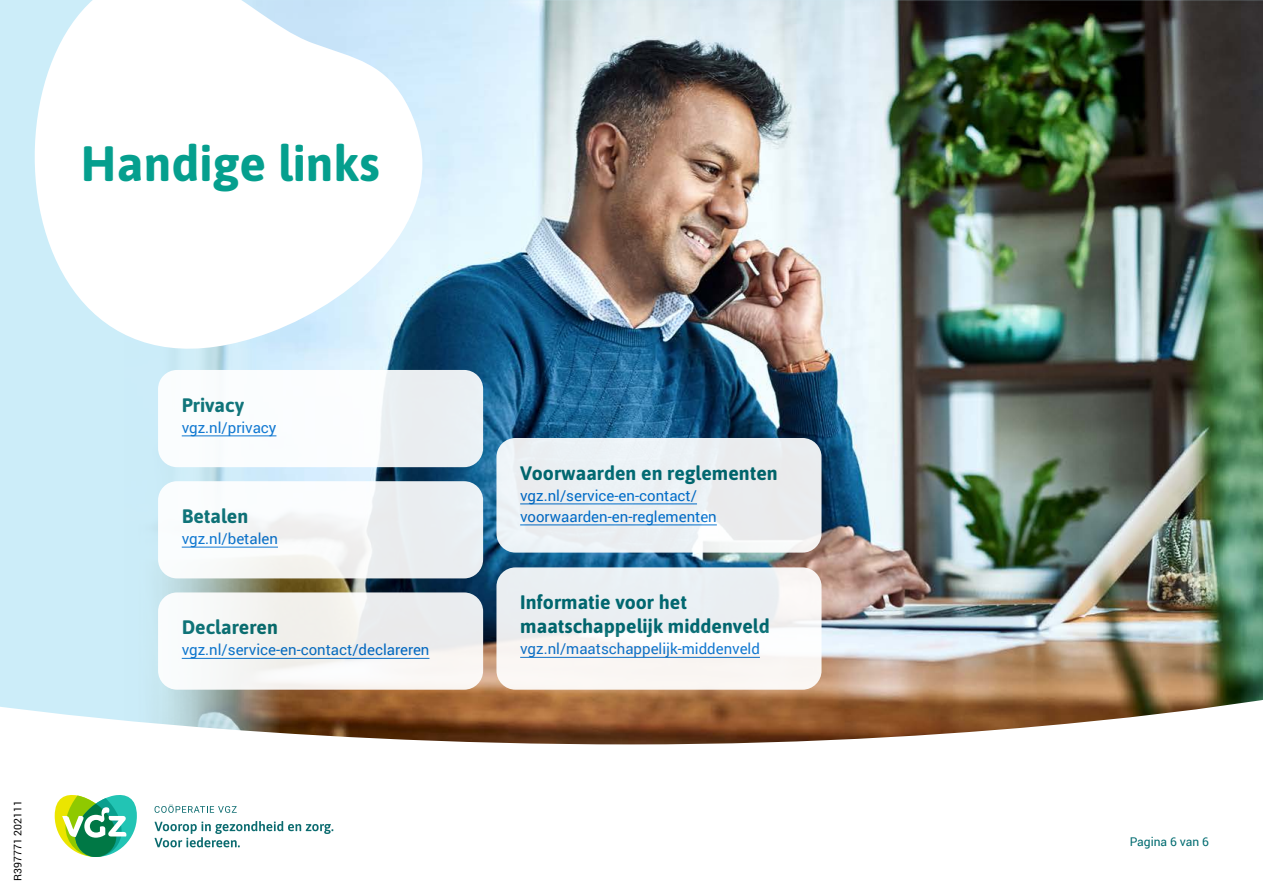
<style>
.page{position:relative;width:1263px;height:893px;background:#fff}
.page>*{position:absolute;margin:0;border:0;box-sizing:border-box;transform-origin:0 0}
.t1{font:700 49.5px "Asap";color:#059f8e}
.t2{font:700 19.5px/24px "Asap";color:#006b70}
.t3{font:15px/21px "Roboto";color:#006fce}
.t4{font:12px "Roboto";color:#006b70}
.t5{font:10.5px "Roboto";color:#000}
</style>
<div class="page">
<div style="left:0;top:0;width:1263px;height:835px;background:#ccedf9"></div>
<img style="left:158px;top:0;width:1105px;height:699px">
<svg style="left:0;top:699px;width:1263px;height:149px;background:#e3dad3"></svg>
<div style="left:158px;top:481px;width:325px;height:97px;background:#f5f5f5;border-radius:19px"></div>
<hr style="left:182px;top:547px;width:96px;height:1px;background:#006fce">
<div style="left:158px;top:370px;width:325px;height:97px;background:linear-gradient(to right,#fff,#ebeff2);border-radius:19px"></div>
<div style="left:158px;top:592px;width:325px;height:98px;background:#f4f4f1;border-radius:19px"></div>
<hr style="left:182px;top:658px;width:247px;height:1px;background:#006fce">
<div style="left:496px;top:567px;width:325px;height:123px;background:linear-gradient(to right,#eff0f1,#f6f6f7);border-radius:19px"></div>
<hr style="left:520px;top:657px;width:240px;height:1px;background:#006fce">
<div style="left:496px;top:438px;width:325px;height:115px;background:#eaeff2;border-radius:19px"></div>
<hr style="left:520px;top:503px;width:177px;height:1px;background:#006fce">
<hr style="left:520px;top:524px;width:197px;height:1px;background:#006fce">
<svg style="left:34px;top:0;width:426px;height:446px;fill:#fff"></svg>
<svg style="left:155px;top:804px;width:82px;height:9px"></svg>
<svg style="left:155px;top:821px;width:178px;height:26px"></svg>
<svg style="left:52px;top:792px;width:87px;height:65px;background:#91ce96"></svg>
<h1 class="t1" style="left:81px;top:128px;width:301px">Handige links</h1>
<p class="t5" style="left:11px;top:881px;width:82px;rotate:-90deg">R397771 202111</p>
<h2 class="t2" style="left:182px;top:392px;width:64px">Privacy</h2>
<p class="t3" style="left:182px;top:416px;width:96px">vgz.nl/privacy</p>
<h2 class="t2" style="left:182px;top:503px;width:68px">Betalen</h2>
<p class="t3" style="left:182px;top:528px;width:98px">vgz.nl/betalen</p>
<h2 class="t2" style="left:182px;top:615px;width:98px">Declareren</h2>
<p class="t3" style="left:182px;top:639px;width:249px">vgz.nl/service-en-contact/declareren</p>
<h2 class="t2" style="left:520px;top:460px;width:259px">Voorwaarden en reglementen</h2>
<p class="t3" style="left:520px;top:484px;width:198px">vgz.nl/service-en-contact/ voorwaarden-en-reglementen</p>
<h2 class="t2" style="left:520px;top:590px;width:251px">Informatie voor het maatschappelijk middenveld</h2>
<p class="t3" style="left:520px;top:638px;width:241px">vgz.nl/maatschappelijk-middenveld</p>
<p class="t4" style="left:1130px;top:833px;width:81px">Pagina 6 van 6</p>
</div>
